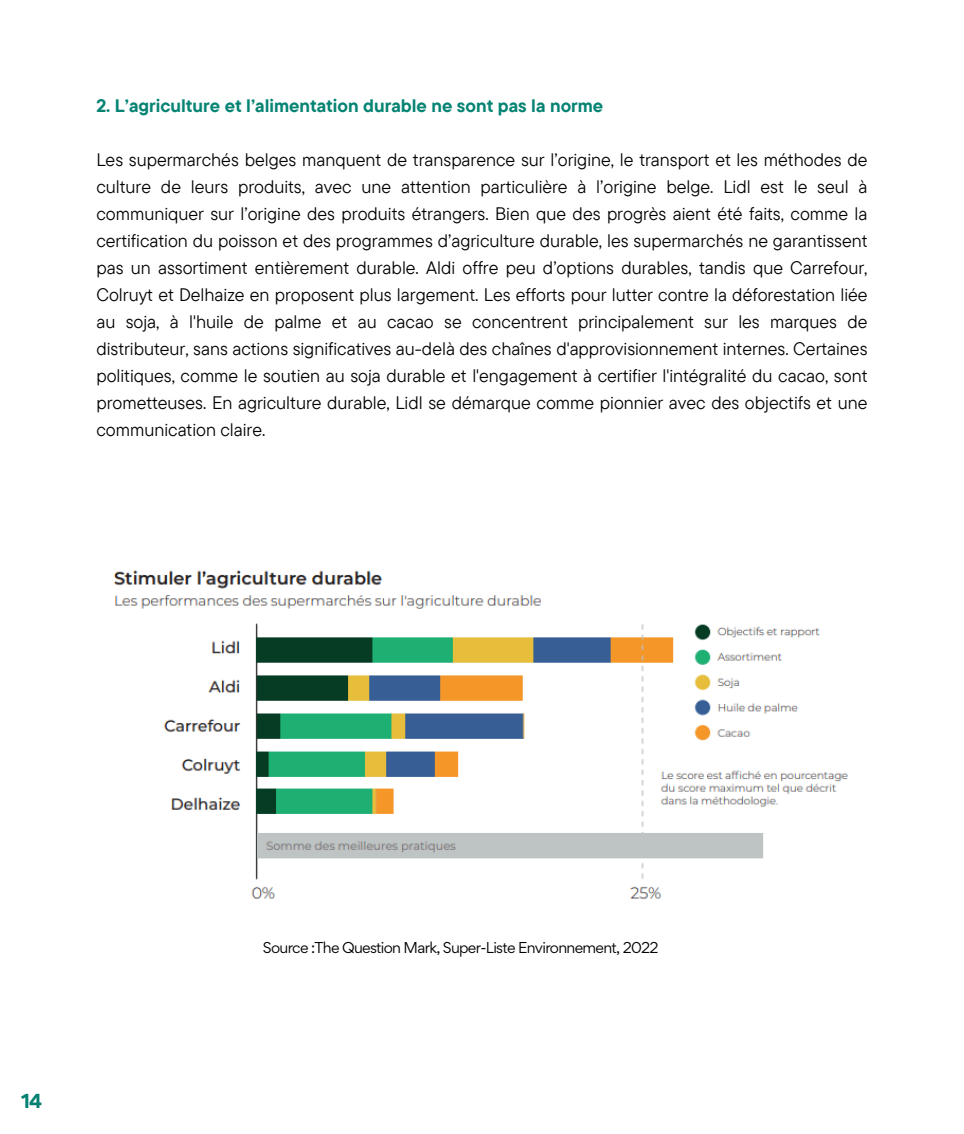
<style>
.page{position:relative;width:964px;height:1134px;background:#fff}
.page>*{position:absolute;margin:0;border:0;box-sizing:border-box;transform-origin:0 0}
.t1{font:18px/27px "TT Commons Pro";color:#000;text-align:justify}
.t2{font:700 18px "TT Commons Pro";color:#058373}
.t3{font:700 18px "Gordita";color:#028071}
.t4{font:14px "Gordita";letter-spacing:-.05em;color:#000}
</style>
<div class="page">
<img style="left:114px;top:570px;width:734px;height:329px">
<h1 class="t2" style="left:96px;top:94px;width:508px">2. L’agriculture et l’alimentation durable ne sont pas la norme</h1>
<h2 class="t1" style="left:96px;top:145px;width:773px">Les supermarchés belges manquent de transparence sur l’origine, le transport et les méthodes de culture de leurs produits, avec une attention particulière à l’origine belge. Lidl est le seul à communiquer sur l’origine des produits étrangers. Bien que des progrès aient été faits, comme la certification du poisson et des programmes d’agriculture durable, les supermarchés ne garantissent pas un assortiment entièrement durable. Aldi offre peu d’options durables, tandis que Carrefour, Colruyt et Delhaize en proposent plus largement. Les efforts pour lutter contre la déforestation liée au soja, à l'huile de palme et au cacao se concentrent principalement sur les marques de distributeur, sans actions significatives au-delà des chaînes d'approvisionnement internes. Certaines politiques, comme le soutien au soja durable et l'engagement à certifier l'intégralité du cacao, sont prometteuses. En agriculture durable, Lidl se démarque comme pionnier avec des objectifs et une communication claire.</h2>
<p class="t3" style="left:21px;top:1089px;width:23px">14</p>
<p class="t4" style="left:263px;top:938px;width:397px">Source :The Question Mark, Super-Liste Environnement, 2022</p>
</div>
